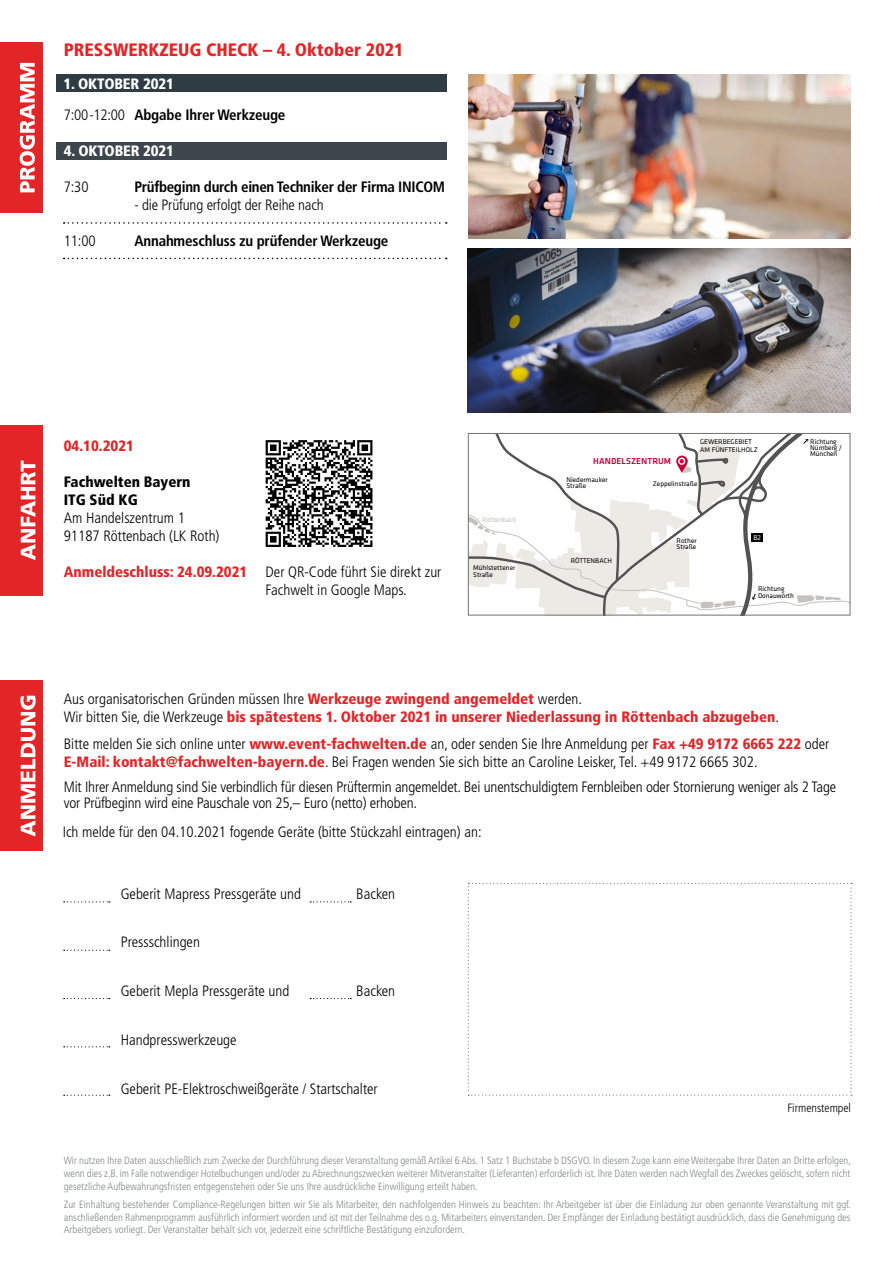
<style>
.page{position:relative;width:893px;height:1263px;background:#fff}
.page>*{position:absolute;margin:0;border:0;box-sizing:border-box;transform-origin:0 0}
.t1{font:900 condensed 18px "Frutiger";color:#e42528}
.t2{font:300 condensed 15px/18px "Frutiger";color:#000}
.t3{font:900 condensed 15px/18px "Frutiger";color:#e42528}
.t4{font:700 condensed 15px "Frutiger";letter-spacing:-.01em;color:#000}
.t5{font:900 condensed 15px "Frutiger";letter-spacing:-.01em;color:#fff}
.t6{font:900 condensed 15px/18px "Frutiger";color:#000}
.t7{font:300 condensed 12px "Frutiger";color:#000}
.t8{font:300 condensed 10.5px/12.6px "Frutiger";color:#848687;text-align:justify}
.t9{font:500 8.55px "GC Klavika Head";letter-spacing:.01em;color:#ca0037}
.t10{font:7.05px/6.4px "GC Klavika";color:#000}
.t11{font:7.05px "GC Klavika";color:#c5c1bf}
.t12{font:7.05px "GC Klavika";color:#fff}
.s1{font-weight:300;color:#000}
.s2{font-weight:900;color:#e42528}
</style>
<div class="page">
<img style="left:468px;top:249px;width:382px;height:164px">
<img style="left:468px;top:74px;width:382px;height:164px">
<div style="left:0;top:43px;width:43px;height:170px;background:#e42528"></div>
<svg style="left:20px;top:63px;width:15px;height:129px"></svg>
<div style="left:0;top:425px;width:43px;height:170px;background:#e42528"></div>
<svg style="left:21px;top:461px;width:14px;height:99px"></svg>
<div style="left:0;top:680px;width:43px;height:170px;background:#e42528"></div>
<svg style="left:20px;top:696px;width:16px;height:140px"></svg>
<svg style="left:266px;top:440px;width:106px;height:107px"></svg>
<svg style="left:470px;top:435px;width:378px;height:178px"></svg>
<div style="left:468px;top:433px;width:382px;height:182px;border:1px solid #707172"></div>
<div style="left:576px;top:453px;width:16px;height:15px;background:#fff"></div>
<svg style="left:64px;top:222px;width:383px;height:2px"></svg>
<svg style="left:64px;top:258px;width:383px;height:1px"></svg>
<svg style="left:64px;top:901px;width:46px;height:1px"></svg>
<svg style="left:310px;top:901px;width:41px;height:1px"></svg>
<svg style="left:64px;top:950px;width:46px;height:1px"></svg>
<svg style="left:64px;top:998px;width:46px;height:1px"></svg>
<svg style="left:310px;top:998px;width:41px;height:1px"></svg>
<svg style="left:64px;top:1046px;width:46px;height:1px"></svg>
<svg style="left:64px;top:1094px;width:46px;height:2px"></svg>
<svg style="left:468px;top:883px;width:384px;height:213px"></svg>
<div style="left:56px;top:74px;width:390px;height:18px;background:#303c43"></div>
<div style="left:56px;top:142px;width:390px;height:18px;background:#3e464d"></div>
<h1 class="t1" style="left:64px;top:39px;width:341px">PRESSWERKZEUG CHECK – 4. Oktober 2021</h1>
<h2 class="t5" style="left:64px;top:75px;width:112px">1. OKTOBER 2021</h2>
<h2 class="t2" style="left:64px;top:106px;width:63px">7:00-12:00</h2>
<h2 class="t4" style="left:134px;top:105px;width:153px">Abgabe Ihrer Werkzeuge</h2>
<h2 class="t5" style="left:64px;top:142px;width:112px">4. OKTOBER 2021</h2>
<h2 class="t2" style="left:64px;top:178px;width:26px">7:30</h2>
<h2 class="t2" style="left:64px;top:232px;width:33px">11:00</h2>
<h2 class="t4" style="left:134px;top:177px;width:312px">Prüfbeginn durch einen Techniker der Firma INICOM</h2>
<h2 class="t2" style="left:134px;top:196px;width:191px">- die Prüfung erfolgt der Reihe nach</h2>
<h2 class="t4" style="left:134px;top:231px;width:256px">Annahmeschluss zu prüfender Werkzeuge</h2>
<h2 class="t3" style="left:64px;top:437px;width:72px">04.10.2021</h2>
<h2 class="t6" style="left:64px;top:473px;width:128px">Fachwelten Bayern<br>ITG Süd KG</h2>
<h2 class="t2" style="left:64px;top:509px;width:157px">Am Handelszentrum 1<br>91187 Röttenbach (LK Roth)</h2>
<h2 class="t3" style="left:64px;top:563px;width:185px">Anmeldeschluss: 24.09.2021</h2>
<h2 class="t2" style="left:266px;top:563px;width:177px">Der QR-Code führt Sie direkt zur<br>Fachwelt in Google Maps.</h2>
<p class="t11" style="left:482px;top:515px;width:36px">Röttenbach</p>
<p class="t10" style="left:473px;top:565px;width:44px">Mühlstettener<br>Straße</p>
<p class="t9" style="left:578px;top:455px;width:95px">HTI HANDELSZENTRUM</p>
<p class="t10" style="left:700px;top:437px;width:59px;line-height:8.6px">GEWERBEGEBIET<br>AM FÜNFTEILHOLZ</p>
<p class="t10" style="left:566px;top:476px;width:43px">Niedermauker<br>Straße</p>
<p class="t10" style="left:653px;top:480px;width:46px">Zeppelinstraße</p>
<p class="t10" style="left:810px;top:438px;width:33px">Richtung<br>Nürnberg /<br>München</p>
<p class="t10" style="left:571px;top:557px;width:43px">RÖTTENBACH</p>
<p class="t10" style="left:677px;top:537px;width:21px">Rother<br>Straße</p>
<p class="t12" style="left:753px;top:533px;width:9px">B2</p>
<p class="t10" style="left:758px;top:585px;width:38px">Richtung<br>Donauwörth</p>
<h2 class="t3" style="left:64px;top:690px;width:717px"><span class="s1">Aus organisatorischen Gründen müssen Ihre</span> Werkzeuge zwingend angemeldet <span class="s1">werden.<br>Wir bitten Sie, die Werkzeuge</span> bis spätestens 1. Oktober 2021 in unserer Niederlassung in Röttenbach abzugeben<span class="s1">.</span></h2>
<p class="t2" style="left:64px;top:735px;width:767px">Bitte melden Sie sich online unter <span class="s2">www.event-fachwelten.de</span> an, oder senden Sie Ihre Anmeldung per <span class="s2">Fax +49 9172 6665 222</span> oder<br><span class="s2">E-Mail: kontakt@fachwelten-bayern.de</span>. Bei Fragen wenden Sie sich bitte an Caroline Leisker, Tel. +49 9172 6665 302.</p>
<h2 class="t2" style="left:64px;top:779px;width:774px;line-height:16.5px">Mit Ihrer Anmeldung sind Sie verbindlich für diesen Prüftermin angemeldet. Bei unentschuldigtem Fernbleiben oder Stornierung weniger als 2 Tage vor Prüfbeginn wird eine Pauschale von 25,– Euro (netto) erhoben.</h2>
<h2 class="t2" style="left:63px;top:823px;width:420px">Ich melde für den 04.10.2021 fogende Geräte (bitte Stückzahl eintragen) an:</h2>
<h2 class="t2" style="left:121px;top:884px;width:182px">Geberit Mapress Pressgeräte und</h2>
<h2 class="t2" style="left:356px;top:884px;width:40px">Backen</h2>
<h2 class="t2" style="left:121px;top:933px;width:81px">Pressschlingen</h2>
<h2 class="t2" style="left:121px;top:982px;width:170px">Geberit Mepla Pressgeräte und</h2>
<h2 class="t2" style="left:356px;top:982px;width:40px">Backen</h2>
<h2 class="t2" style="left:121px;top:1031px;width:117px">Handpresswerkzeuge</h2>
<h2 class="t2" style="left:121px;top:1079px;width:258px">Geberit PE-Elektroschweißgeräte / Startschalter</h2>
<p class="t7" style="left:787px;top:1101px;width:65px">Firmenstempel</p>
<p class="t8" style="left:64px;top:1154px;width:789px">Wir nutzen Ihre Daten ausschließlich zum Zwecke der Durchführung dieser Veranstaltung gemäß Artikel 6 Abs. 1 Satz 1 Buchstabe b DSGVO. In diesem Zuge kann eine Weitergabe Ihrer Daten an Dritte erfolgen, wenn dies z.B. im Falle notwendiger Hotelbuchungen und/oder zu Abrechnungszwecken weiterer Mitveranstalter (Lieferanten) erforderlich ist. Ihre Daten werden nach Wegfall des Zweckes gelöscht, sofern nicht gesetzliche Aufbewahrungsfristen entgegenstehen oder Sie uns Ihre ausdrückliche Einwilligung erteilt haben.</p>
<p class="t8" style="left:64px;top:1198px;width:788px">Zur Einhaltung bestehender Compliance-Regelungen bitten wir Sie als Mitarbeiter, den nachfolgenden Hinweis zu beachten: Ihr Arbeitgeber ist über die Einladung zur oben genannte Veranstaltung mit ggf. anschließenden Rahmenprogramm ausführlich informiert worden und ist mit der Teilnahme des o.g. Mitarbeiters einverstanden. Der Empfänger der Einladung bestätigt ausdrücklich, dass die Genehmigung des Arbeitgebers vorliegt. Der Veranstalter behält sich vor, jederzeit eine schriftliche Bestätigung einzufordern.</p>
</div>
